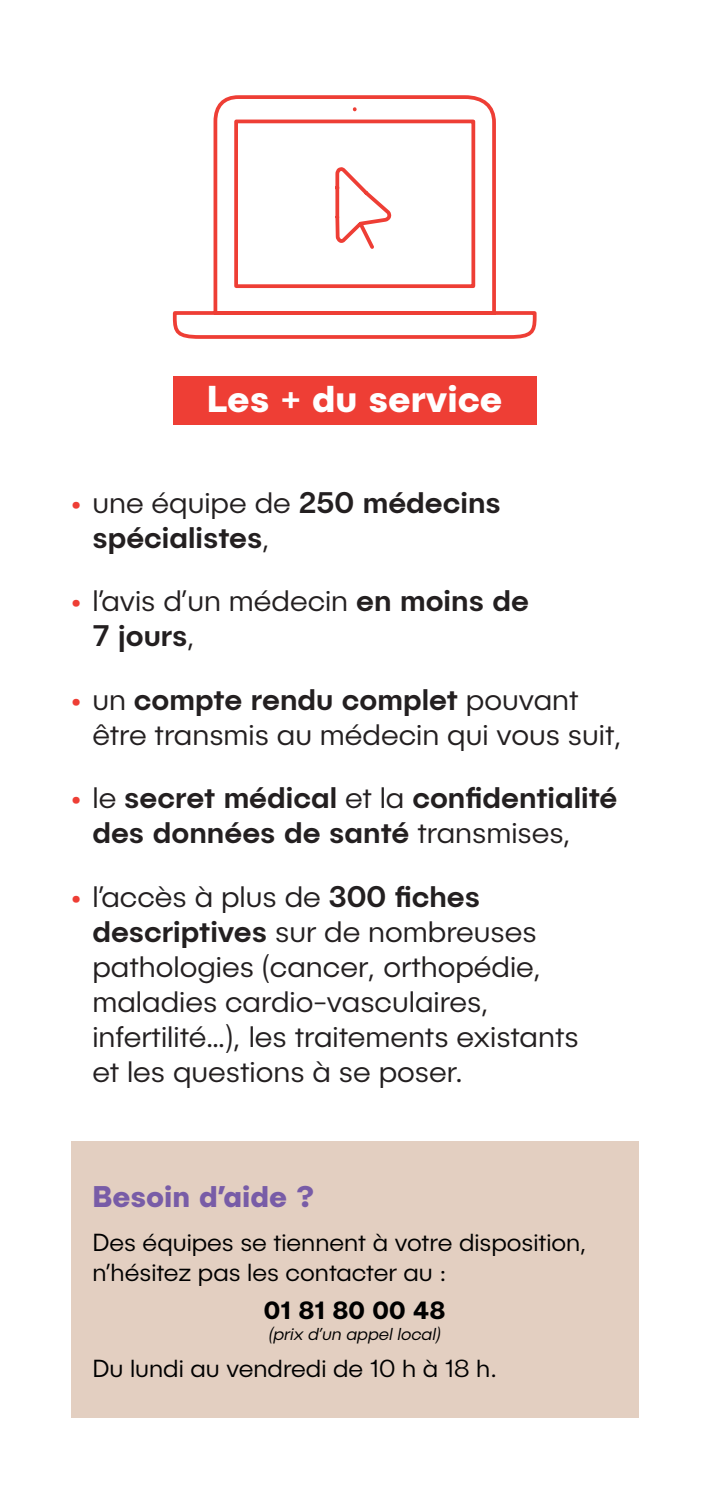
<style>
.page{position:relative;width:709px;height:1489px;background:#fff}
.page>*{position:absolute;margin:0;border:0;box-sizing:border-box;transform-origin:0 0}
.t1{font:700 37.5px "Publica Sans";color:#fff}
.t2{font:300 30px/35px "Publica Sans";color:#231f20}
.t3{font:500 30px/35px "Publica Sans";color:#231f20}
.t4{font:700 30px "Publica Sans";color:#785ca7}
.t5{font:300 25px/30px "Publica Sans";color:#000}
.t6{font:700 25px "Publica Sans";color:#000}
.t7{font:italic 300 17.5px "Publica Sans";color:#000}
.s1{font-weight:300;color:#ee3e35}
.s2{font-weight:300}
.s3{color:#ee3e35}
.s4{font-weight:500}
</style>
<div class="page">
<div style="left:71px;top:1141px;width:567px;height:277px;background:#e3cfc1"></div>
<div style="left:173px;top:375px;width:363px;height:49px;background:#ee3e35"></div>
<svg style="left:172px;top:95px;width:365px;height:244px"></svg>
<p class="t1" style="left:207px;top:374px;width:297px">Les + du service</p>
<p class="t3" style="left:92px;top:484px;width:410px;text-indent:-21px"><span class="s1">•</span> <span class="s2">une équipe de</span> 250 médecins spécialistes<span class="s2">,</span></p>
<p class="t2" style="left:92px;top:582px;width:438px;text-indent:-21px"><span class="s3">•</span> l’avis d’un médecin <span class="s4">en moins de<br>7 jours</span>,</p>
<p class="t2" style="left:92px;top:681px;width:531px;text-indent:-21px"><span class="s3">•</span> un <span class="s4">compte rendu complet</span> pouvant être transmis au médecin qui vous suit,</p>
<p class="t3" style="left:92px;top:779px;width:526px;text-indent:-21px"><span class="s1">•</span> <span class="s2">le</span> secret médical <span class="s2">et la</span> confidentialité des données de santé <span class="s2">transmises,</span></p>
<p class="t2" style="left:92px;top:878px;width:488px;text-indent:-21px"><span class="s3">•</span> l’accès à plus de <span class="s4">300 fiches descriptives</span> sur de nombreuses pathologies (cancer, orthopédie, maladies cardio-vasculaires, infertilité…), les traitements existants et les questions à se poser.</p>
<p class="t4" style="left:92px;top:1176px;width:223px">Besoin d’aide ?</p>
<p class="t5" style="left:92px;top:1227px;width:495px">Des équipes se tiennent à votre disposition, n’hésitez pas les contacter au :</p>
<p class="t6" style="left:264px;top:1293px;width:183px">01 81 80 00 48</p>
<p class="t7" style="left:269px;top:1322px;width:174px">(prix d’un appel local)</p>
<p class="t5" style="left:92px;top:1352px;width:406px">Du lundi au vendredi de 10 h à 18 h.</p>
</div>
